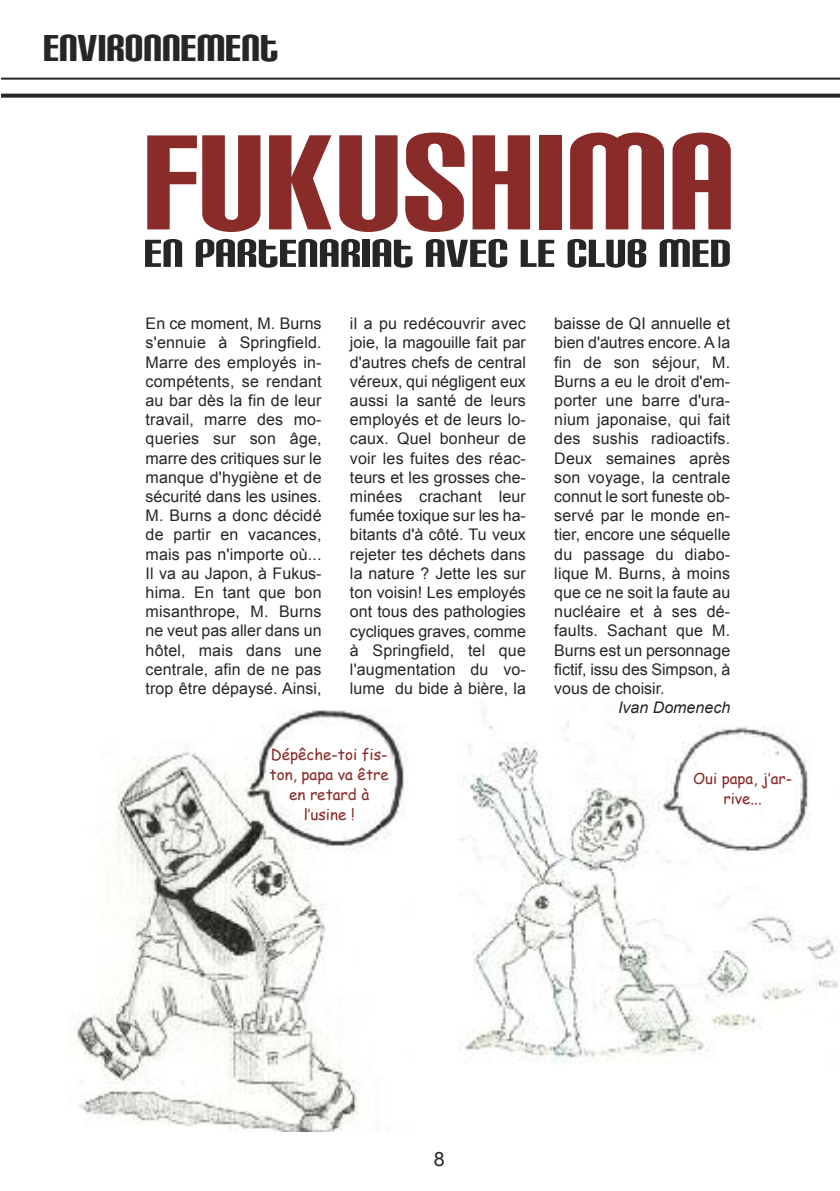
<style>
.page{position:relative;width:840px;height:1191px;background:#fff}
.page>*{position:absolute;margin:0;border:0;box-sizing:border-box;transform-origin:0 0}
.t1{font:161.2px "Carbon Block";color:#892c29}
.t2{font:46.4px "Carbon Block";color:#272627;scale:1.11 1}
.t3{font:45px "Carbon Block";color:#272627}
.t4{font:19.8px "Arial";color:#272627}
.t5{font:16px/19.2px "Arial";color:#272627;text-align:justify}
.t6{font:italic 16px "Arial";color:#272627}
.t7{font:15.2px/20px "Comic Sans MS";color:#892c29;text-align:center}
.t8{font:15px/19.8px "Comic Sans MS";color:#892c29;text-align:center}
</style>
<div class="page">
<hr style="left:1px;top:78px;width:838px;height:2px;background:#272627">
<svg style="left:1px;top:94px;width:838px;height:4px;background:#3a393a"></svg>
<img style="left:69px;top:710px;width:337px;height:422px">
<img style="left:458px;top:710px;width:381px;height:353px">
<h3 class="t3" style="left:43px;top:25px;width:236px">ENVIRONNEMENT</h3>
<h1 class="t1" style="left:143px;top:100px;width:593px">FUKUSHIMA</h1>
<h2 class="t2" style="left:143px;top:230px;width:530px">EN PARTENARIAT AVEC LE CLUB MED</h2>
<p class="t5" style="left:145px;top:314px;width:177px">En ce moment, M. Burns s'ennuie à Springfield.<br>Marre des employés in&shy;compétents, se rendant au bar dès la fin de leur travail, marre des mo&shy;queries sur son âge, marre des critiques sur le manque d'hygiène et de sécurité dans les usines.<br>M. Burns a donc décidé de partir en vacances, mais pas n'importe où...<br>Il va au Japon, à Fukus&shy;hima. En tant que bon misanthrope, M. Burns ne veut pas aller dans un hôtel, mais dans une centrale, afin de ne pas trop être dépaysé. Ainsi,</p>
<p class="t5" style="left:350px;top:314px;width:177px">il a pu redécouvrir avec joie, la magouille fait par d'autres chefs de central véreux, qui négligent eux aussi la santé de leurs employés et de leurs lo&shy;caux. Quel bonheur de voir les fuites des réac&shy;teurs et les grosses che&shy;minées crachant leur fumée toxique sur les ha&shy;bitants d'à côté. Tu veux rejeter tes déchets dans la nature ? Jette les sur ton voisin! Les employés ont tous des pathologies cycliques graves, comme à Springfield, tel que l'augmentation du vo&shy;lume du bide à bière, la</p>
<p class="t5" style="left:554px;top:314px;width:177px">baisse de QI annuelle et bien d'autres encore. A la fin de son séjour, M.<br>Burns a eu le droit d'em&shy;porter une barre d'ura&shy;nium japonaise, qui fait des sushis radioactifs.<br>Deux semaines après son voyage, la centrale connut le sort funeste ob&shy;servé par le monde en&shy;tier, encore une séquelle du passage du diabo&shy;lique M. Burns, à moins que ce ne soit la faute au nucléaire et à ses dé&shy;faults. Sachant que M.<br>Burns est un personnage fictif, issu des Simpson, à vous de choisir.</p>
<p class="t6" style="left:617px;top:699px;width:114px">Ivan Domenech</p>
<p class="t7" style="left:269px;top:743px;width:121px">Dépêche-toi fis&shy;ton, papa va être en retard à l’usine !</p>
<p class="t4" style="left:433px;top:1147px;width:12px">8</p>
<p class="t8" style="left:692px;top:767px;width:100px">Oui papa, j’ar&shy;rive...</p>
</div>
